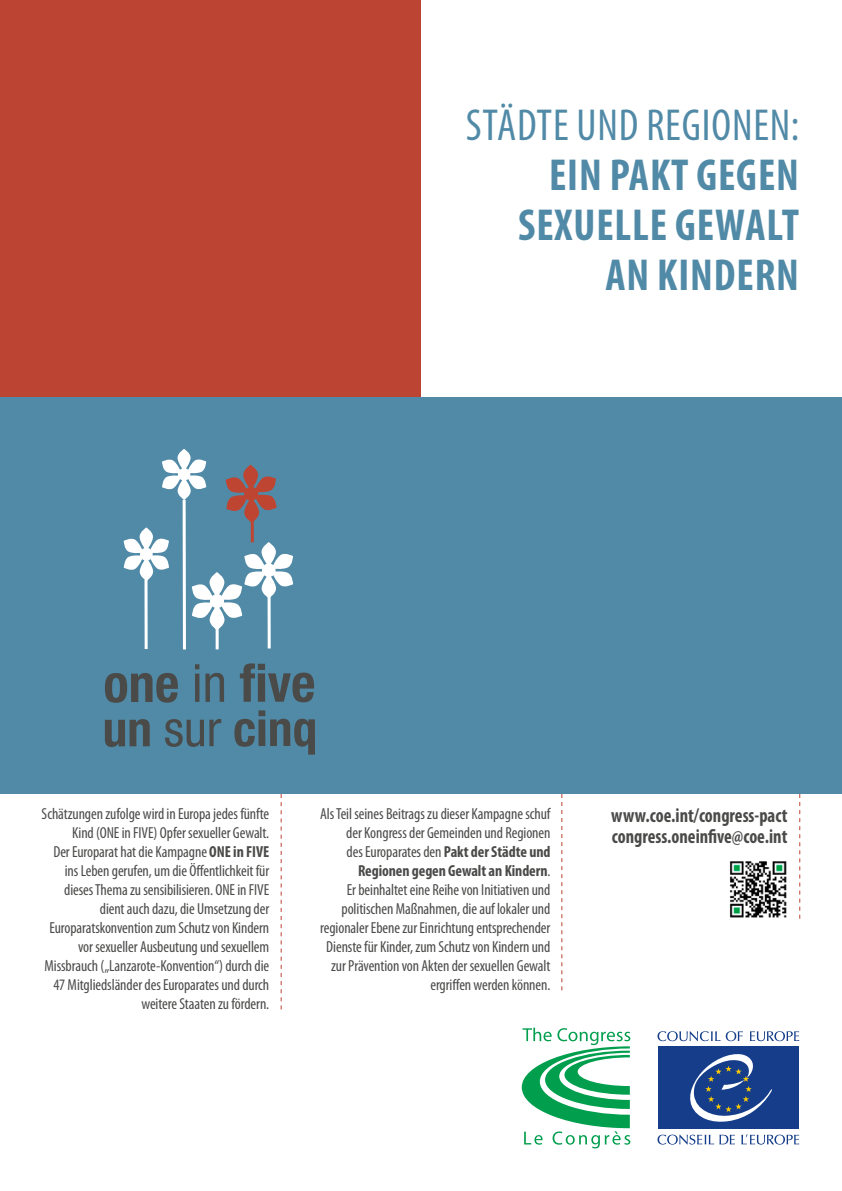
<style>
.page{position:relative;width:842px;height:1191px;background:#fff}
.page>*{position:absolute;margin:0;border:0;box-sizing:border-box;transform-origin:0 0}
.t1{font:700 condensed 45px "Myriad Pro";letter-spacing:.02em;color:#518aa7}
.t2{font:condensed 45px "Myriad Pro";letter-spacing:.02em;color:#518aa7}
.t3{font:700 condensed 20px/21px "Myriad Pro";color:#4a4a49;scale:.92 1}
.t4{font:condensed 16px/19px "Myriad Pro";letter-spacing:-.005em;color:#4a4a49;text-align:right}
.s1{font-weight:700}
</style>
<div class="page">
<svg style="left:281px;top:794px;width:1px;height:215px"></svg>
<svg style="left:561px;top:794px;width:1px;height:196px"></svg>
<svg style="left:799px;top:794px;width:1px;height:124px"></svg>
<img style="left:730px;top:861px;width:57px;height:57px">
<div style="left:0;top:397px;width:842px;height:397px;background:#518aa7"></div>
<div style="left:0;top:0;width:420px;height:397px;background:#bc4432"></div>
<svg style="left:105px;top:673px;width:73px;height:30px"></svg>
<svg style="left:195px;top:664px;width:4px;height:38px"></svg>
<svg style="left:205px;top:673px;width:19px;height:29px"></svg>
<svg style="left:240px;top:663px;width:74px;height:39px"></svg>
<svg style="left:105px;top:719px;width:45px;height:28px"></svg>
<svg style="left:165px;top:719px;width:56px;height:28px"></svg>
<svg style="left:234px;top:710px;width:81px;height:44px"></svg>
<svg style="left:124px;top:449px;width:169px;height:201px"></svg>
<hr style="left:251px;top:520px;width:3px;height:22px;background:#bd4532">
<svg style="left:522px;top:1027px;width:108px;height:121px"></svg>
<svg style="left:726px;top:1031px;width:17px;height:10px"></svg>
<svg style="left:750px;top:1031px;width:49px;height:10px"></svg>
<svg style="left:657px;top:1031px;width:63px;height:10px"></svg>
<svg style="left:741px;top:1134px;width:58px;height:10px"></svg>
<svg style="left:657px;top:1134px;width:78px;height:10px"></svg>
<div style="left:658px;top:1046px;width:141px;height:83px;background:#153d8a"></div>
<svg style="left:690px;top:1054px;width:82px;height:68px"></svg>
<h1 class="t2" style="left:466px;top:98px;width:218px">Städte und Regionen</h1>
<h1 class="t2" style="left:791px;top:98px;width:10px">:</h1>
<h1 class="t1" style="left:549px;top:147px;width:228px">Ein Pakt gegen</h1>
<h1 class="t1" style="left:518px;top:197px;width:282px">sexuelle Gewalt</h1>
<h1 class="t1" style="left:605px;top:247px;width:190px">an Kindern</h1>
<p class="t4" style="left:42px;top:803px;width:229px">Schätzungen zufolge wird in Europa jedes fünfte Kind (ONE in FIVE) Opfer sexueller Gewalt.<br>Der Europarat hat die Kampagne <span class="s1">ONE in FIVE </span>ins Leben gerufen, um die Öffentlichkeit für dieses Thema zu sensibilisieren. ONE in FIVE dient auch dazu, die Umsetzung der Europaratskonvention zum Schutz von Kindern vor sexueller Ausbeutung und sexuellem Missbrauch („Lanzarote-Konvention“) durch die 47 Mitgliedsländer des Europarates und durch weitere Staaten zu fördern.</p>
<p class="t3" style="left:611px;top:804px;width:193px">www.coe.int/congress-pact congress.oneinfive@coe.int</p>
<p class="t4" style="left:320px;top:803px;width:232px">Als Teil seines Beitrags zu dieser Kampagne schuf der Kongress der Gemeinden und Regionen<br>des Europarates den <span class="s1">Pakt der Städte und Regionen gegen Gewalt an Kindern</span>.<br>Er beinhaltet eine Reihe von Initiativen und politischen Maßnahmen, die auf lokaler und regionaler Ebene zur Einrichtung entsprechender Dienste für Kinder, zum Schutz von Kindern und zur Prävention von Akten der sexuellen Gewalt ergriffen werden können.</p>
</div>
